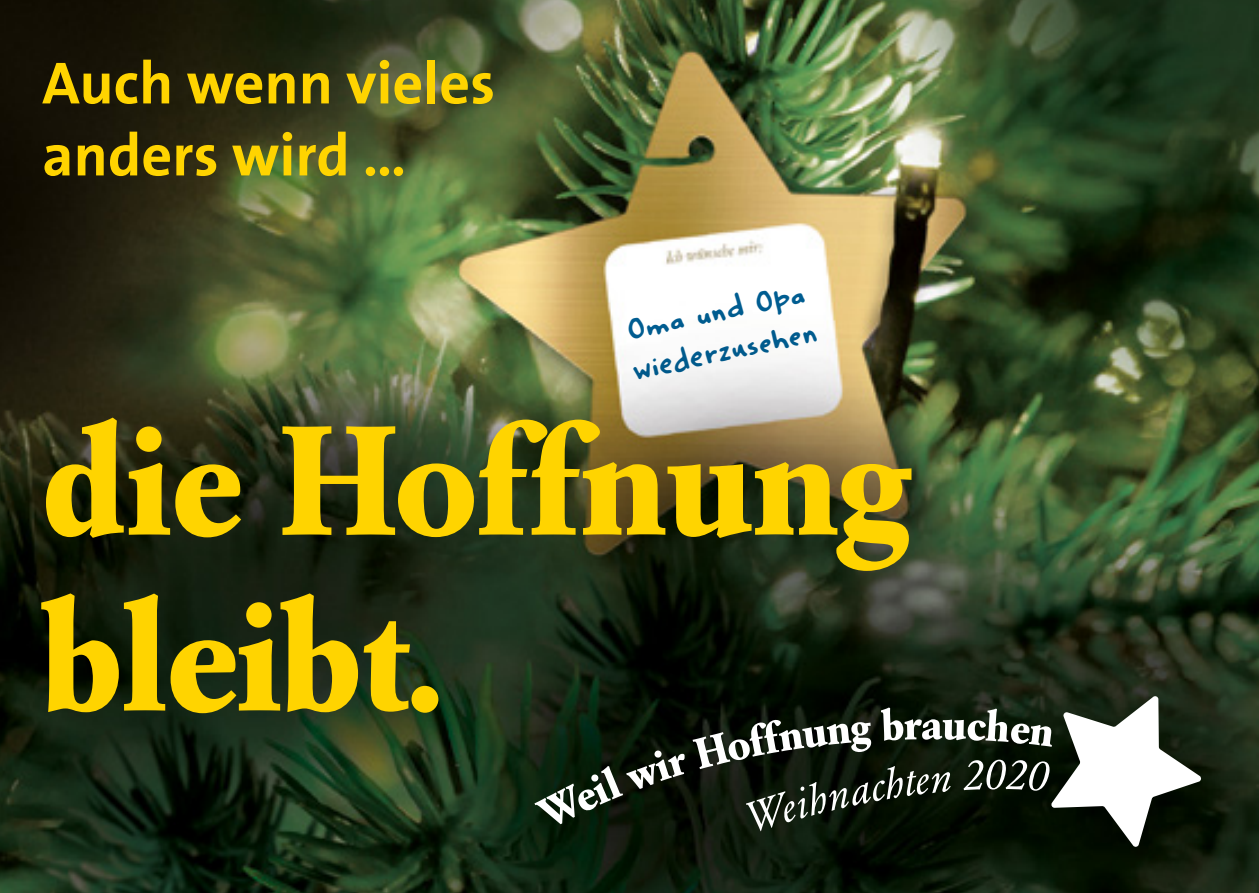
<style>
.page{position:relative;width:1259px;height:893px;background:#fff}
.page>*{position:absolute;margin:0;border:0;box-sizing:border-box;transform-origin:0 0}
.t1{font:700 153px/175.8px "Garamond BE";color:#ffd400}
.t2{font:700 60px/72px "The Sans B7";color:#ffd400}
.t3{font:32.1px/40.2px "Minute";color:#005d91}
</style>
<div class="page">
<img style="left:0;top:0;width:1259px;height:893px">
<svg style="left:534px;top:750px;width:150px;height:74px;background:#323f31"></svg>
<svg style="left:692px;top:695px;width:509px;height:153px"></svg>
<p class="t2" style="left:42px;top:49px;width:454px">Auch wenn vieles anders wird …</p>
<p class="t3" style="left:620px;top:311px;width:189px;rotate:-12deg">Oma und Opa wiederzusehen</p>
<h1 class="t1" style="left:42px;top:394px;width:871px">die Hoffnung bleibt.</h1>
</div>
